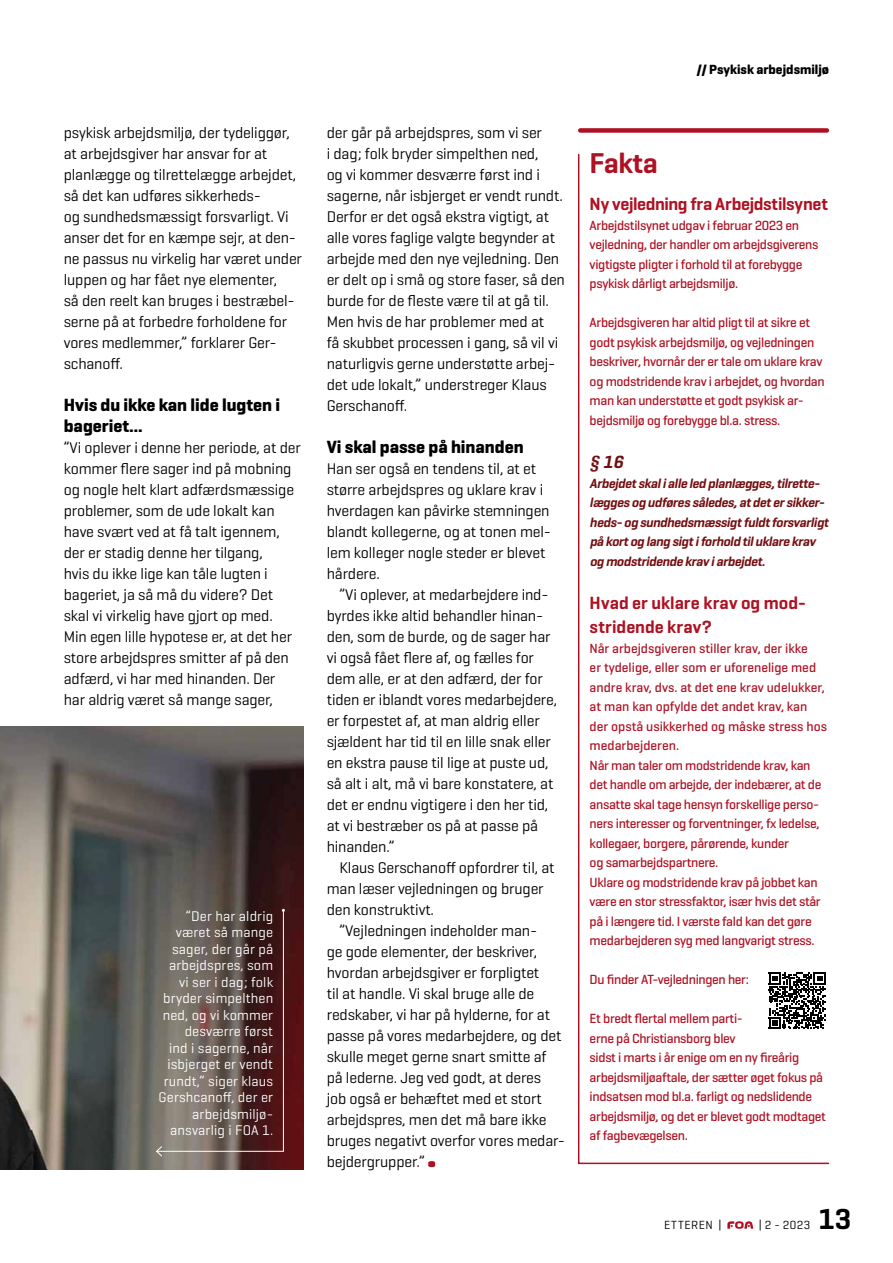
<style>
.page{position:relative;width:893px;height:1263px;background:#fff}
.page>*{position:absolute;margin:0;border:0;box-sizing:border-box;transform-origin:0 0}
.t1{font:600 29.4px "Geogrotesque";color:#000}
.t2{font:600 29.1px "Geogrotesque";letter-spacing:-.01em;color:#ae1122}
.t3{font:700 18px/21px "Geogrotesque";color:#000}
.t4{font:600 18px/24px "Geogrotesque";color:#ae1122}
.t5{font:600 18px "Geogrotesque";letter-spacing:-.02em;color:#ae1122}
.t6{font:italic 600 18px "Geogrotesque";color:#730e10}
.t7{font:15.75px/21px "Geogrotesque";letter-spacing:-.01em;color:#000}
.t8{font:14.25px/16.5px "Geogrotesque";letter-spacing:.01em;color:#fff;text-align:right}
.t9{font:500 13.5px/19.5px "Geogrotesque";letter-spacing:-.025em;color:#ae1122}
.t10{font:italic 600 13.5px/19.5px "Geogrotesque";color:#730e10}
.t11{font:700 13.5px "Geogrotesque";color:#000}
.t12{font:12px "Geogrotesque";letter-spacing:.045em;color:#000}
</style>
<div class="page">
<div style="left:580px;top:128px;width:247px;height:5px;background:#ae1122"></div>
<svg style="left:578px;top:153px;width:252px;height:1012px"></svg>
<img style="left:0;top:726px;width:303px;height:443px">
<svg style="left:156px;top:909px;width:129px;height:248px;background:#65514c"></svg>
<div style="left:765px;top:969px;width:64px;height:63px;background:#fff"></div>
<svg style="left:769px;top:972px;width:57px;height:57px"></svg>
<svg style="left:428px;top:1161px;width:7px;height:6px"></svg>
<svg style="left:727px;top:1221px;width:26px;height:8px"></svg>
<p class="t7" style="left:64px;top:122px;width:240px">psykisk arbejdsmiljø, der tydeliggør, at arbejdsgiver har ansvar for at planlægge og tilrettelægge arbejdet, så det kan udføres sikkerheds-<br>og sundhedsmæssigt forsvarligt. Vi anser det for en kæmpe sejr, at den&shy;ne passus nu virkelig har været under luppen og har fået nye elementer,<br>så den reelt kan bruges i bestræbel&shy;serne på at forbedre forholdene for vores medlemmer,” forklarer Ger&shy;schanoff.</p>
<p class="t3" style="left:64px;top:394px;width:218px">Hvis du ikke kan lide lugten i bageriet…</p>
<p class="t7" style="left:64px;top:437px;width:239px">”Vi oplever i denne her periode, at der kommer flere sager ind på mobning og nogle helt klart adfærdsmæssige problemer, som de ude lokalt kan have svært ved at få talt igennem, der er stadig denne her tilgang,<br>hvis du ikke lige kan tåle lugten i bageriet, ja så må du videre? Det skal vi virkelig have gjort op med.<br>Min egen lille hypotese er, at det her store arbejdspres smitter af på den adfærd, vi har med hinanden. Der<br>har aldrig været så mange sager,</p>
<p class="t8" style="left:159px;top:907px;width:116px">”Der har aldrig været så mange sager, der går på arbejdspres, som vi ser i dag; folk bryder simpelthen ned, og vi kommer desværre først<br>ind i sagerne, når isbjerget er vendt rundt,” siger klaus<br>Gershcanoff, der er arbejdsmiljø&shy;ansvarlig i FOA 1.</p>
<p class="t7" style="left:327px;top:122px;width:240px">der går på arbejdspres, som vi ser<br>i dag; folk bryder simpelthen ned,<br>og vi kommer desværre først ind i sagerne, når isbjerget er vendt rundt.<br>Derfor er det også ekstra vigtigt, at alle vores faglige valgte begynder at arbejde med den nye vejledning. Den er delt op i små og store faser, så den burde for de fleste være til at gå til.<br>Men hvis de har problemer med at<br>få skubbet processen i gang, så vil vi naturligvis gerne understøtte arbej&shy;det ude lokalt,” understreger Klaus Gerschanoff.</p>
<p class="t3" style="left:327px;top:436px;width:199px">Vi skal passe på hinanden</p>
<p class="t7" style="left:327px;top:458px;width:226px">Han ser også en tendens til, at et større arbejdspres og uklare krav i hverdagen kan påvirke stemningen blandt kollegerne, og at tonen mel&shy;lem kolleger nogle steder er blevet hårdere.</p>
<p class="t7" style="left:327px;top:584px;width:232px;text-indent:13px">”Vi oplever, at medarbejdere ind&shy;byrdes ikke altid behandler hinan&shy;den, som de burde, og de sager har vi også fået flere af, og fælles for dem alle, er at den adfærd, der for tiden er iblandt vores medarbejdere, er forpestet af, at man aldrig eller sjældent har tid til en lille snak eller en ekstra pause til lige at puste ud, så alt i alt, må vi bare konstatere, at det er endnu vigtigere i den her tid, at vi bestræber os på at passe på hinanden.”</p>
<p class="t7" style="left:327px;top:857px;width:229px;text-indent:13px">Klaus Gerschanoff opfordrer til, at man læser vejledningen og bruger den konstruktivt.</p>
<p class="t7" style="left:327px;top:920px;width:240px;text-indent:13px">”Vejledningen indeholder man-<br>ge gode elementer, der beskriver, hvordan arbejdsgiver er forpligtet<br>til at handle. Vi skal bruge alle de redskaber, vi har på hylderne, for at passe på vores medarbejdere, og det skulle meget gerne snart smitte af på lederne. Jeg ved godt, at deres<br>job også er behæftet med et stort arbejdspres, men det må bare ikke bruges negativt overfor vores medar&shy;bejdergrupper.”</p>
<p class="t11" style="left:697px;top:61px;width:134px">// Psykisk arbejdsmiljø</p>
<h2 class="t2" style="left:590px;top:145px;width:70px">Fakta</h2>
<p class="t5" style="left:590px;top:193px;width:240px">Ny vejledning fra Arbejdstilsynet</p>
<p class="t9" style="left:590px;top:215px;width:230px">Arbejdstilsynet udgav i februar 2023 en vejledning, der handler om arbejdsgiverens vigtigste pligter i forhold til at forebygge psykisk dårligt arbejdsmiljø.</p>
<p class="t9" style="left:590px;top:313px;width:236px">Arbejdsgiveren har altid pligt til at sikre et godt psykisk arbejdsmiljø, og vejledningen beskriver, hvornår der er tale om uklare krav og modstridende krav i arbejdet, og hvordan man kan understøtte et godt psykisk ar&shy;bejdsmiljø og forebygge bl.a. stress.</p>
<p class="t6" style="left:590px;top:451px;width:39px">§ 16</p>
<p class="t10" style="left:590px;top:473px;width:243px">Arbejdetskalialle led planlægges,tilrette&shy;læggesog udføressåledes,atdetersikker&shy;heds-og sundhedsmæssigtfuldtforsvarligt på kortog lang sigtiforhold tiluklare krav og modstridende krav iarbejdet.</p>
<p class="t4" style="left:590px;top:591px;width:218px">Hvad er uklare krav og mod&shy;stridende krav?</p>
<p class="t9" style="left:590px;top:638px;width:239px">Når arbejdsgiveren stiller krav, der ikke<br>er tydelige, eller som er uforenelige med andre krav, dvs. at det ene krav udelukker, at man kan opfylde det andet krav, kan der opstå usikkerhed og måske stress hos medarbejderen.<br>Når man taler om modstridende krav, kan det handle om arbejde, der indebærer, at de ansatte skal tage hensyn forskellige perso&shy;ners interesser og forventninger, fx ledelse, kollegaer, borgere, pårørende, kunder<br>og samarbejdspartnere.<br>Uklare og modstridende krav på jobbet kan være en stor stressfaktor, især hvis det står på i længere tid. I værste fald kan det gøre medarbejderen syg med langvarigt stress.</p>
<p class="t9" style="left:590px;top:969px;width:161px">Du finder AT-vejledningen her:</p>
<p class="t9" style="left:590px;top:1008px;width:238px">Et bredt flertal mellem parti-<br>erne på Christiansborg blev<br>sidst i marts i år enige om en ny fireårig arbejdsmiljøaftale, der sætter øget fokus på indsatsen mod bl.a. farligt og nedslidende arbejdsmiljø, og det er blevet godt modtaget af fagbevægelsen.</p>
<p class="t12" style="left:664px;top:1217px;width:59px">ETTEREN |</p>
<p class="t12" style="left:759px;top:1217px;width:53px">| 2 - 2023</p>
<h1 class="t1" style="left:818px;top:1200px;width:35px">13</h1>
</div>
